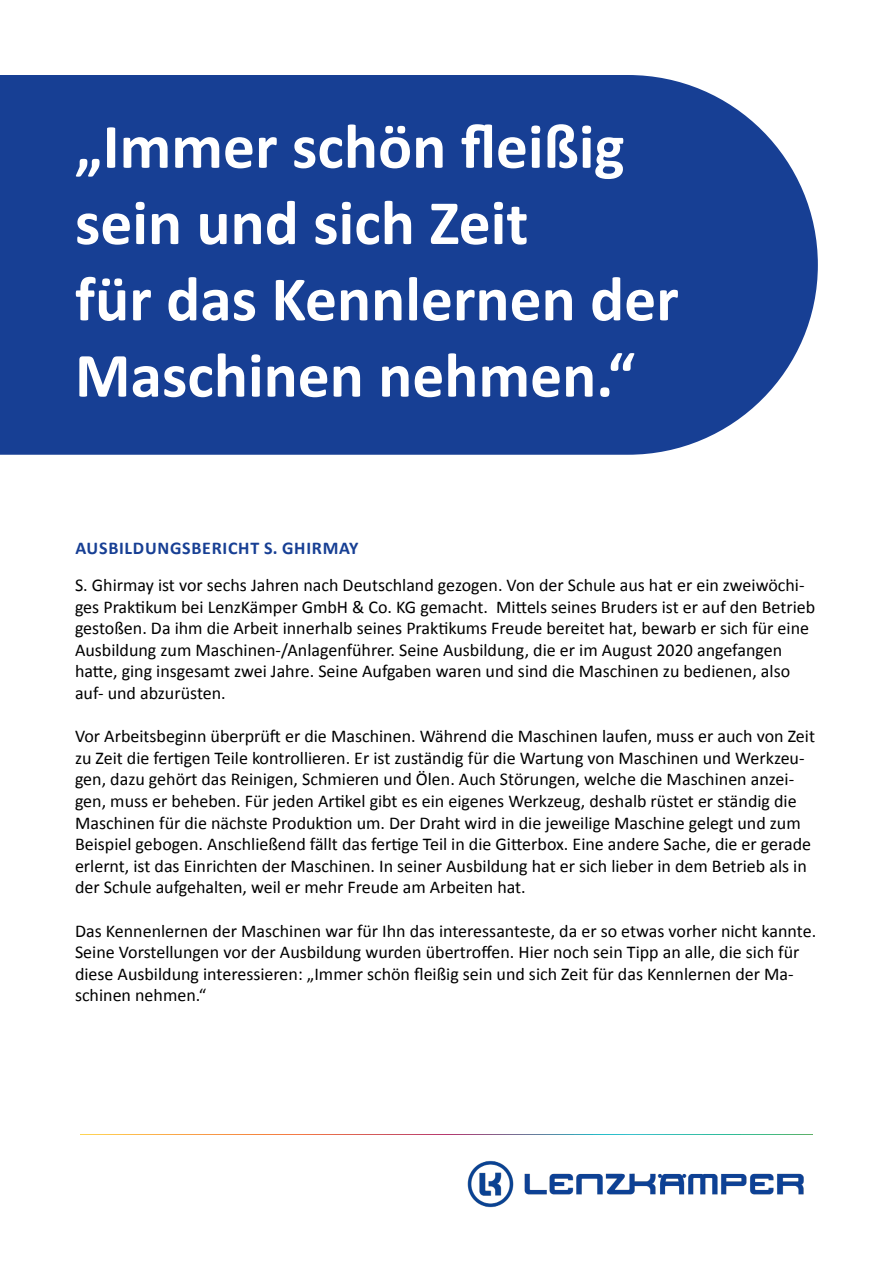
<style>
.page{position:relative;width:893px;height:1263px;background:#fff}
.page>*{position:absolute;margin:0;border:0;box-sizing:border-box;transform-origin:0 0}
.t1{font:700 63.6px/76.3px "Calibri";color:#fff}
.t2{font:18px/21.6px "Calibri";color:#000}
.t3{font:700 18px "Calibri";letter-spacing:.04em;color:#173f94}
</style>
<div class="page">
<div style="left:0;top:75px;width:818px;height:380px;background:#173f94"></div>
<svg style="left:80px;top:1134px;width:732px;height:1px"></svg>
<img style="left:467px;top:1160px;width:337px;height:48px">
<p class="t1" style="left:75px;top:106px;width:605px">„Immer schön fleißig sein und sich Zeit<br>für das Kennlernen der<br>Maschinen nehmen.“</p>
<p class="t3" style="left:75px;top:535px;width:285px">AUSBILDUNGSBERICHT S. GHIRMAY</p>
<p class="t2" style="left:75px;top:574px;width:742px">S. Ghirmay ist vor sechs Jahren nach Deutschland gezogen. Von der Schule aus hat er ein zweiwöchi&shy;ges Praktikum bei LenzKämper GmbH &amp; Co. KG gemacht. Mittels seines Bruders ist er auf den Betrieb gestoßen. Da ihm die Arbeit innerhalb seines Praktikums Freude bereitet hat, bewarb er sich für eine Ausbildung zum Maschinen-/Anlagenführer. Seine Ausbildung, die er im August 2020 angefangen hatte, ging insgesamt zwei Jahre. Seine Aufgaben waren und sind die Maschinen zu bedienen, also auf- und abzurüsten.</p>
<p class="t2" style="left:75px;top:725px;width:741px">Vor Arbeitsbeginn überprüft er die Maschinen. Während die Maschinen laufen, muss er auch von Zeit zu Zeit die fertigen Teile kontrollieren. Er ist zuständig für die Wartung von Maschinen und Werkzeu&shy;gen, dazu gehört das Reinigen, Schmieren und Ölen. Auch Störungen, welche die Maschinen anzei&shy;gen, muss er beheben. Für jeden Artikel gibt es ein eigenes Werkzeug, deshalb rüstet er ständig die Maschinen für die nächste Produktion um. Der Draht wird in die jeweilige Maschine gelegt und zum Beispiel gebogen. Anschließend fällt das fertige Teil in die Gitterbox. Eine andere Sache, die er gerade erlernt, ist das Einrichten der Maschinen. In seiner Ausbildung hat er sich lieber in dem Betrieb als in der Schule aufgehalten, weil er mehr Freude am Arbeiten hat.</p>
<p class="t2" style="left:75px;top:919px;width:743px">Das Kennenlernen der Maschinen war für Ihn das interessanteste, da er so etwas vorher nicht kannte.<br>Seine Vorstellungen vor der Ausbildung wurden übertroffen. Hier noch sein Tipp an alle, die sich für diese Ausbildung interessieren: „Immer schön fleißig sein und sich Zeit für das Kennlernen der Ma&shy;schinen nehmen.“</p>
</div>
